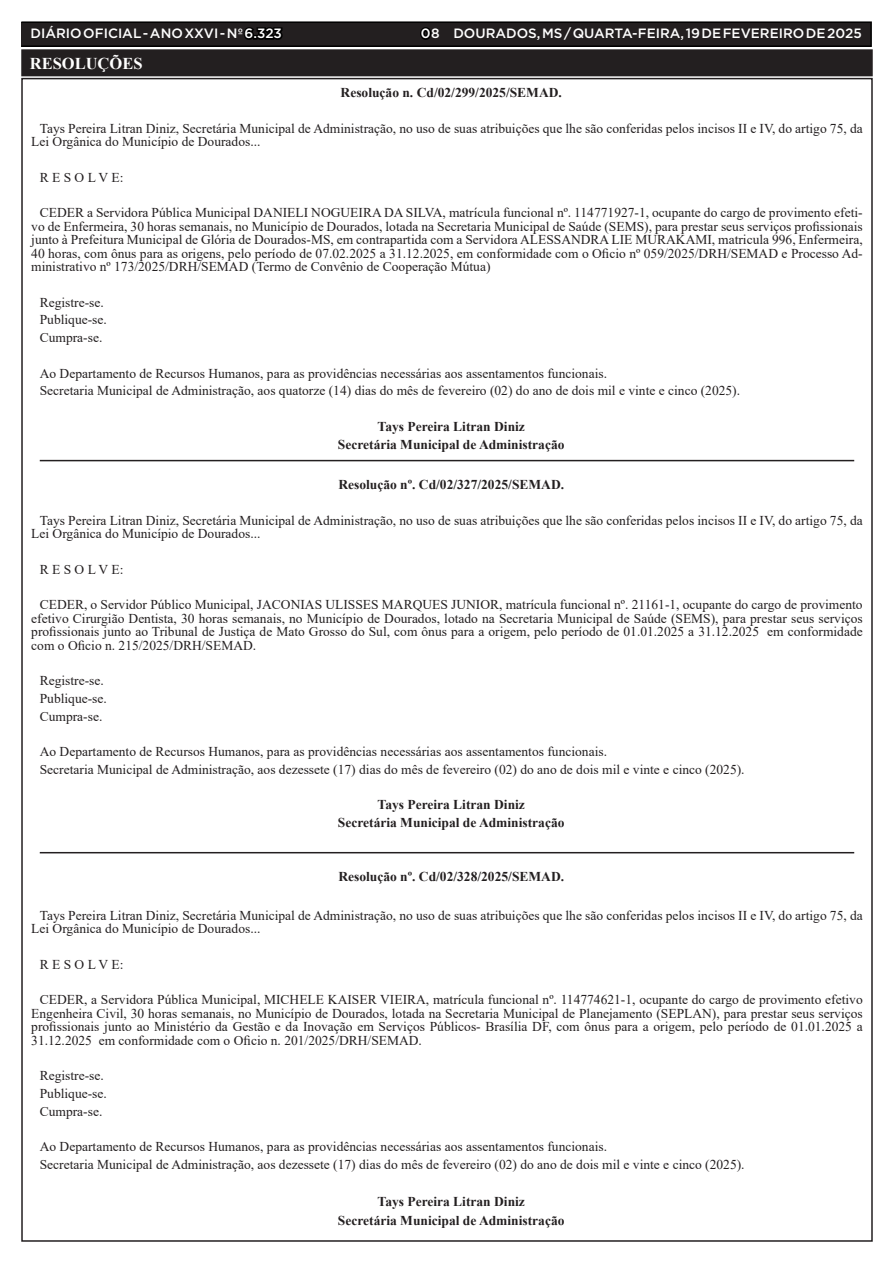
<style>
.page{position:relative;width:893px;height:1263px;background:#fff}
.page>*{position:absolute;margin:0;border:0;box-sizing:border-box;transform-origin:0 0}
.TEXTO{font:700 16.5px "Times New Roman";color:#fff}
.TEXTO-2{font:13.5px/13.5px "Times New Roman";color:#231f20}
.TEXTO-3{font:700 13.5px "Times New Roman";color:#231f20}
.t1{font:500 13.5px "Gotham";color:#fff}
.s1{color:#000}
</style>
<div class="page">
<div style="left:21px;top:22px;width:850px;height:24px;background:#231f20"></div>
<div style="left:21px;top:21px;width:851px;height:26px;border:2px solid #000"></div>
<hr style="left:40px;top:460px;width:814px;height:1px;background:#231f20">
<hr style="left:40px;top:852px;width:814px;height:1px;background:#231f20">
<div style="left:23px;top:51px;width:848px;height:23px;background:#231f20"></div>
<div style="left:21px;top:49px;width:852px;height:27px;border:4px solid #231f20"></div>
<p class="t1" style="left:31px;top:25px;width:253px">DIÁRIO OFICIAL - ANO XXVI - Nº <span class="s1">6.323</span></p>
<p class="t1" style="left:421px;top:25px;width:442px"><span class="s1">0</span>8 DOURADOS, MS / QUARTA-FEIRA, 19 DE FEVEREIRO DE 2025</p>
<p class="TEXTO" style="left:30px;top:52px;width:114px">RESOLUÇÕES</p>
<p class="TEXTO-3" style="left:341px;top:83px;width:223px">Resolução n. Cd/02/299/2025/SEMAD.</p>
<p class="TEXTO-2" style="left:31px;top:121px;width:833px;text-indent:9px">Tays Pereira Litran Diniz, Secretária Municipal de Administração, no uso de suas atribuições que lhe são conferidas pelos incisos II e IV, do artigo 75, da<br>Lei Orgânica do Município de Dourados...</p>
<p class="TEXTO-2" style="left:40px;top:170px;width:85px">R E S O L V E:</p>
<p class="TEXTO-2" style="left:31px;top:205px;width:833px;text-align:justify;text-indent:9px">CEDER a Servidora Pública Municipal DANIELI NOGUEIRA DA SILVA, matrícula funcional nº. 114771927-1, ocupante do cargo de provimento efeti&shy;vo de Enfermeira, 30 horas semanais, no Município de Dourados, lotada na Secretaria Municipal de Saúde (SEMS), para prestar seus serviços profissionais junto à Prefeitura Municipal de Glória de Dourados-MS, em contrapartida com a Servidora ALESSANDRA LIE MURAKAMI, matricula 996, Enfermeira, 40 horas, com ônus para as origens, pelo período de 07.02.2025 a 31.12.2025, em conformidade com o Oficio nº 059/2025/DRH/SEMAD e Processo Ad&shy;ministrativo nº 173/2025/DRH/SEMAD (Termo de Convênio de Cooperação Mútua)</p>
<p class="TEXTO-2" style="left:40px;top:295px;width:66px">Registre-se.</p>
<p class="TEXTO-2" style="left:40px;top:313px;width:69px">Publique-se.</p>
<p class="TEXTO-2" style="left:40px;top:330px;width:64px">Cumpra-se.</p>
<p class="TEXTO-2" style="left:40px;top:366px;width:569px">Ao Departamento de Recursos Humanos, para as providências necessárias aos assentamentos funcionais.</p>
<p class="TEXTO-2" style="left:40px;top:384px;width:702px">Secretaria Municipal de Administração, aos quatorze (14) dias do mês de fevereiro (02) do ano de dois mil e vinte e cinco (2025).</p>
<p class="TEXTO-3" style="left:378px;top:417px;width:149px">Tays Pereira Litran Diniz</p>
<p class="TEXTO-3" style="left:338px;top:434px;width:228px">Secretária Municipal de Administração</p>
<p class="TEXTO-3" style="left:338px;top:475px;width:227px">Resolução nº. Cd/02/327/2025/SEMAD.</p>
<p class="TEXTO-2" style="left:31px;top:513px;width:833px;text-indent:9px">Tays Pereira Litran Diniz, Secretária Municipal de Administração, no uso de suas atribuições que lhe são conferidas pelos incisos II e IV, do artigo 75, da<br>Lei Orgânica do Município de Dourados...</p>
<p class="TEXTO-2" style="left:40px;top:562px;width:85px">R E S O L V E:</p>
<p class="TEXTO-2" style="left:31px;top:597px;width:833px;text-align:justify;text-indent:9px">CEDER, o Servidor Público Municipal, JACONIAS ULISSES MARQUES JUNIOR, matrícula funcional nº. 21161-1, ocupante do cargo de provimento efetivo Cirurgião Dentista, 30 horas semanais, no Município de Dourados, lotado na Secretaria Municipal de Saúde (SEMS), para prestar seus serviços profissionais junto ao Tribunal de Justiça de Mato Grosso do Sul, com ônus para a origem, pelo período de 01.01.2025 a 31.12.2025 em conformidade com o Oficio n. 215/2025/DRH/SEMAD.</p>
<p class="TEXTO-2" style="left:40px;top:673px;width:66px">Registre-se.</p>
<p class="TEXTO-2" style="left:40px;top:691px;width:69px">Publique-se.</p>
<p class="TEXTO-2" style="left:40px;top:709px;width:64px">Cumpra-se.</p>
<p class="TEXTO-2" style="left:40px;top:744px;width:569px">Ao Departamento de Recursos Humanos, para as providências necessárias aos assentamentos funcionais.</p>
<p class="TEXTO-2" style="left:40px;top:762px;width:706px">Secretaria Municipal de Administração, aos dezessete (17) dias do mês de fevereiro (02) do ano de dois mil e vinte e cinco (2025).</p>
<p class="TEXTO-3" style="left:378px;top:795px;width:149px">Tays Pereira Litran Diniz</p>
<p class="TEXTO-3" style="left:338px;top:813px;width:228px">Secretária Municipal de Administração</p>
<p class="TEXTO-3" style="left:338px;top:867px;width:227px">Resolução nº. Cd/02/328/2025/SEMAD.</p>
<p class="TEXTO-2" style="left:31px;top:908px;width:833px;text-indent:9px">Tays Pereira Litran Diniz, Secretária Municipal de Administração, no uso de suas atribuições que lhe são conferidas pelos incisos II e IV, do artigo 75, da<br>Lei Orgânica do Município de Dourados...</p>
<p class="TEXTO-2" style="left:40px;top:957px;width:85px">R E S O L V E:</p>
<p class="TEXTO-2" style="left:31px;top:992px;width:833px;text-align:justify;text-indent:9px">CEDER, a Servidora Pública Municipal, MICHELE KAISER VIEIRA, matrícula funcional nº. 114774621-1, ocupante do cargo de provimento efetivo Engenheira Civil, 30 horas semanais, no Município de Dourados, lotada na Secretaria Municipal de Planejamento (SEPLAN), para prestar seus serviços profissionais junto ao Ministério da Gestão e da Inovação em Serviços Públicos- Brasília DF, com ônus para a origem, pelo período de 01.01.2025 a 31.12.2025 em conformidade com o Oficio n. 201/2025/DRH/SEMAD.</p>
<p class="TEXTO-2" style="left:40px;top:1068px;width:66px">Registre-se.</p>
<p class="TEXTO-2" style="left:40px;top:1086px;width:69px">Publique-se.</p>
<p class="TEXTO-2" style="left:40px;top:1104px;width:64px">Cumpra-se.</p>
<p class="TEXTO-2" style="left:40px;top:1139px;width:569px">Ao Departamento de Recursos Humanos, para as providências necessárias aos assentamentos funcionais.</p>
<p class="TEXTO-2" style="left:40px;top:1157px;width:706px">Secretaria Municipal de Administração, aos dezessete (17) dias do mês de fevereiro (02) do ano de dois mil e vinte e cinco (2025).</p>
<p class="TEXTO-3" style="left:378px;top:1192px;width:149px">Tays Pereira Litran Diniz</p>
<p class="TEXTO-3" style="left:338px;top:1211px;width:228px">Secretária Municipal de Administração</p>
</div>
